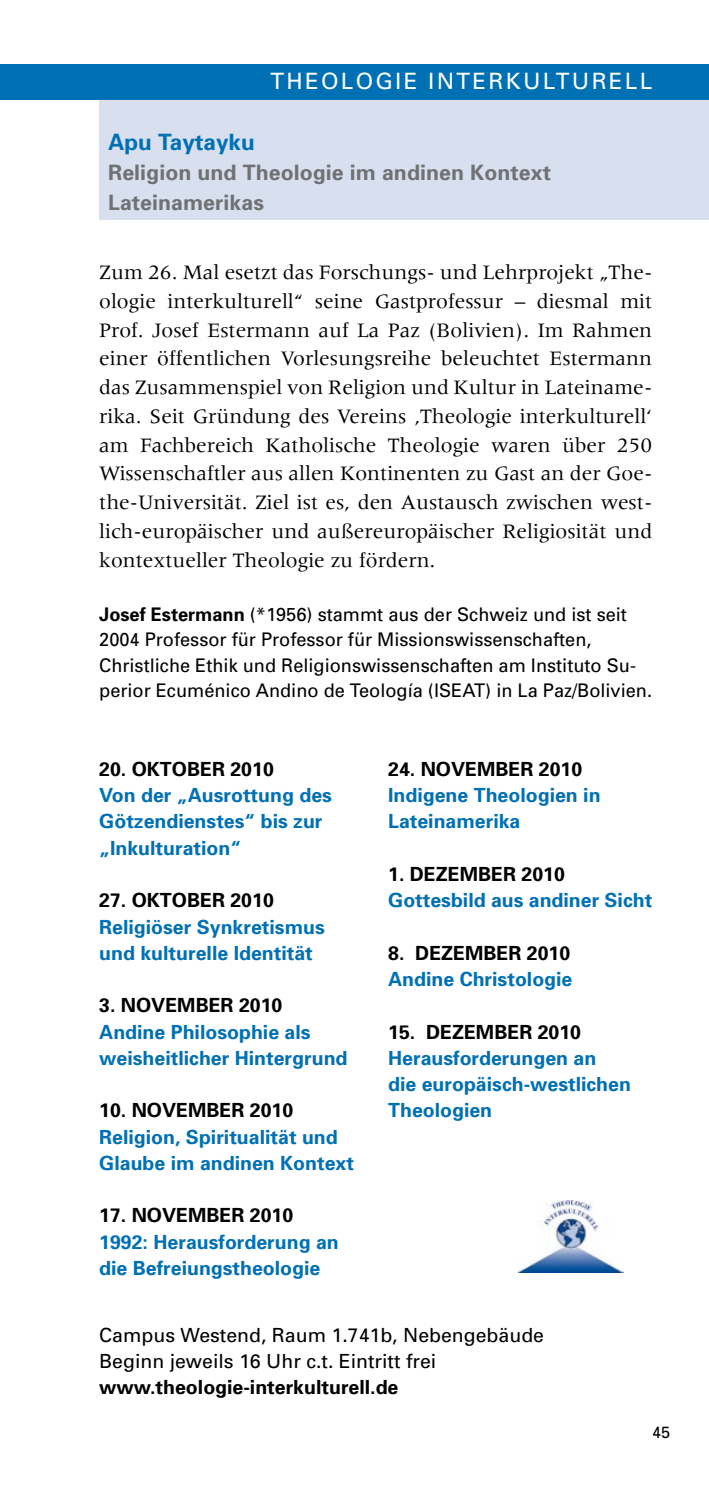
<style>
.page{position:relative;width:709px;height:1489px;background:#fff}
.page>*{position:absolute;margin:0;border:0;box-sizing:border-box;transform-origin:0 0}
.t1{font:22.5px "Univers";letter-spacing:.1em;color:#fff}
.t2{font:700 22.5px "Univers";color:#0070b5}
.t3{font:21.25px/28.8px "Meridien";color:#000;text-align:justify}
.t4{font:700 21.25px/30px "Univers";letter-spacing:.005em;color:#707173}
.t5{font:700 19.5px/26.2px "Univers";color:#0070b5}
.t6{font:700 19.5px "Univers";color:#000}
.t7{font:19.5px/26.2px "Univers";color:#000}
.t8{font:18.75px/25.5px "Univers";color:#000}
.t9{font:16.25px "Univers";color:#000}
.s1{font-weight:700}
</style>
<div class="page">
<div style="left:99px;top:95px;width:610px;height:125px;background:#d8e0f0"></div>
<div style="left:0;top:64px;width:709px;height:35px;background:#0070b5"></div>
<img style="left:518px;top:1200px;width:106px;height:72px">
<p class="t1" style="left:271px;top:67px;width:383px">THEOLOGIE INTERKULTURELL</p>
<p class="t2" style="left:108px;top:127px;width:148px">Apu Taytayku</p>
<p class="t4" style="left:108px;top:156px;width:444px">Religion und Theologie im andinen Kontext<br>Lateinamerikas</p>
<p class="t3" style="left:99px;top:258px;width:554px">Zum 26. Mal esetzt das Forschungs- und Lehrprojekt „The&shy;ologie interkulturell“ seine Gastprofessur – diesmal mit Prof. Josef Estermann auf La Paz (Bolivien). Im Rahmen einer öffentlichen Vorlesungsreihe beleuchtet Estermann das Zusammenspiel von Religion und Kultur in Lateiname&shy;rika. Seit Gründung des Vereins ‚Theologie interkulturell‘ am Fachbereich Katholische Theologie waren über 250<br>Wissenschaftler aus allen Kontinenten zu Gast an der Goe&shy;the-Universität. Ziel ist es, den Austausch zwischen west&shy;lich-europäischer und außereuropäischer Religiosität und kontextueller Theologie zu fördern.</p>
<p class="t8" style="left:99px;top:601px;width:554px"><span class="s1">Josef Estermann</span> (*1956) stammt aus der Schweiz und ist seit 2004 Professor für Professor für M issionswissenschaften, Christliche Ethik und Religionswissenschaften am Instituto Su&shy;perior Ecuménico Andino de Teología (ISEAT) in La Paz/Bolivien.</p>
<p class="t6" style="left:99px;top:756px;width:176px">20. OKTOBER 2010</p>
<p class="t5" style="left:99px;top:781px;width:234px">Von der „Ausrottung des<br>Götzendienstes“ bis zur „Inkulturation“</p>
<p class="t6" style="left:99px;top:887px;width:176px">27. OKTOBER 2010</p>
<p class="t5" style="left:99px;top:912px;width:227px">Religiöser Synkretismus und kulturelle Identität</p>
<p class="t6" style="left:99px;top:992px;width:185px">3. NOVEMBER 2010</p>
<p class="t5" style="left:99px;top:1017px;width:250px">Andine Philosophie als weisheitlicher Hintergrund</p>
<p class="t6" style="left:99px;top:1097px;width:195px">10. NOVEMBER 2010</p>
<p class="t5" style="left:99px;top:1122px;width:256px">Religion, Spiritualität und<br>Glaube im andinen Kontext</p>
<p class="t6" style="left:99px;top:1202px;width:195px">17. NOVEMBER 2010</p>
<p class="t5" style="left:99px;top:1227px;width:241px">1992: Herausforderung an die Befreiungstheologie</p>
<p class="t6" style="left:388px;top:756px;width:195px">24. NOVEMBER 2010</p>
<p class="t5" style="left:388px;top:781px;width:214px">Indigene Theologien in<br>Lateinamerika</p>
<p class="t6" style="left:388px;top:861px;width:178px">1. DEZEMBER 2010</p>
<p class="t5" style="left:388px;top:886px;width:265px">Gottesbild aus andiner Sicht</p>
<p class="t6" style="left:388px;top:940px;width:184px">8. DEZEMBER 2010</p>
<p class="t5" style="left:388px;top:965px;width:186px">Andine Christologie</p>
<p class="t6" style="left:388px;top:1019px;width:194px">15. DEZEMBER 2010</p>
<p class="t5" style="left:388px;top:1044px;width:244px">Herausforderungen an<br>die europäisch-westlichen<br>Theologien</p>
<p class="t7" style="left:99px;top:1321px;width:446px">Campus Westend, Raum 1.741b, Nebengebäude<br>Beginn jeweils 16 Uhr c.t. Eintritt frei</p>
<p class="t6" style="left:99px;top:1374px;width:301px">www.theologie-interkulturell.de</p>
<p class="t9" style="left:652px;top:1422px;width:10px">45</p>
</div>
